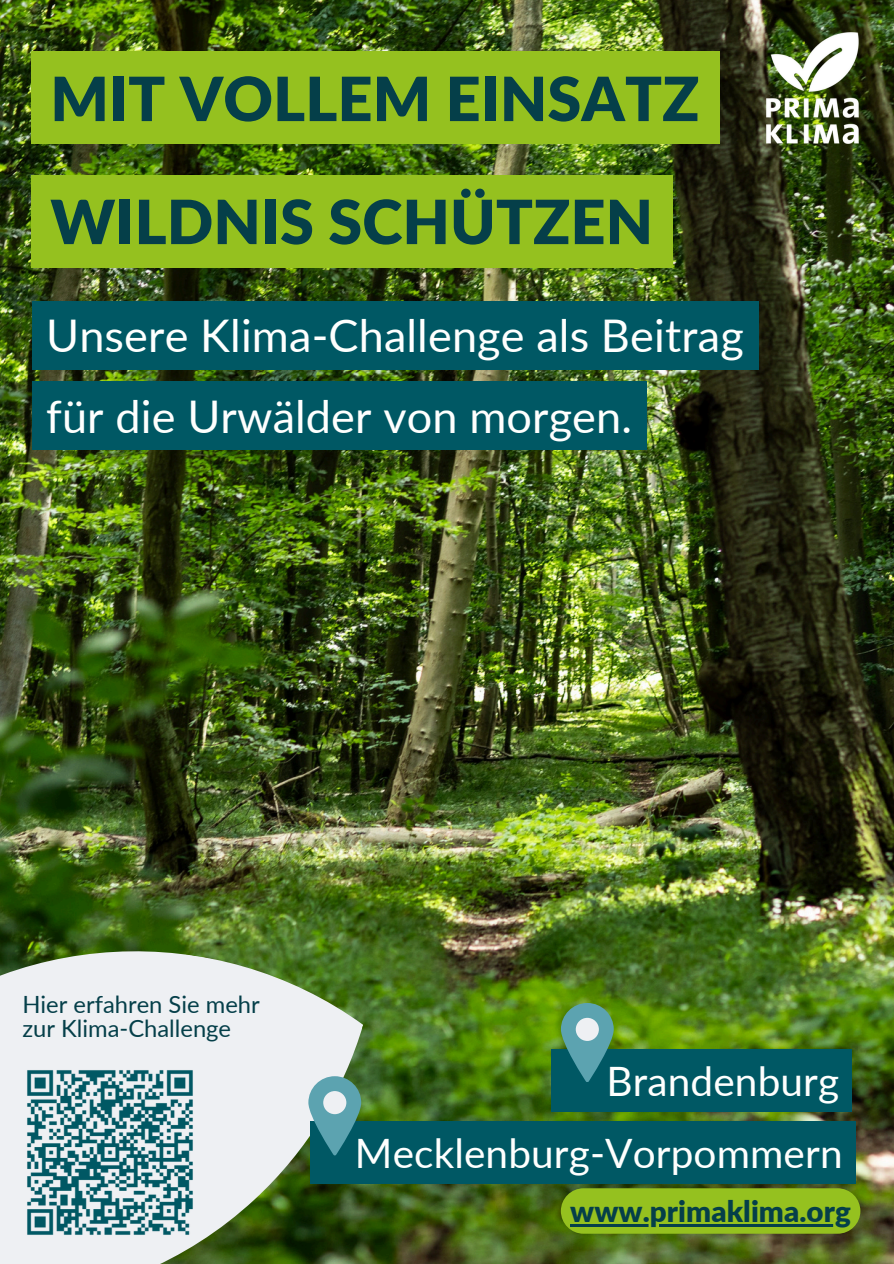
<style>
.page{position:relative;width:894px;height:1264px;background:#fff}
.page>*{position:absolute;margin:0;border:0;box-sizing:border-box;transform-origin:0 0}
.t1{font:900 60.9px "Lato";letter-spacing:.005em;color:#053f49}
.t2{font:45px "Lato";letter-spacing:.005em;color:#fefffe}
.t3{font:40.5px "Lato";letter-spacing:.005em;color:#fefffe}
.t4{font:900 29.4px "Lato";letter-spacing:.005em;color:#053f49}
.t5{font:23.7px/23.7px "Lato";color:#053f49}
</style>
<div class="page">
<img style="left:0;top:0;width:893px;height:1263px">
<img style="left:749px;top:15px;width:126px;height:145px">
<div style="left:31px;top:52px;width:688px;height:92px;background:#95c11f"></div>
<div style="left:31px;top:175px;width:641px;height:92px;background:#95c11f"></div>
<div style="left:32px;top:301px;width:726px;height:68px;background:#005864"></div>
<div style="left:32px;top:381px;width:614px;height:69px;background:#005864"></div>
<div style="left:560px;top:1188px;width:300px;height:45px;background:#95c11f;border-radius:23px"></div>
<hr style="left:570px;top:1224px;width:280px;height:2px;background:#053f49">
<svg style="left:0;top:894px;width:369px;height:369px;fill:#eef0f3"></svg>
<img style="left:20px;top:1062px;width:180px;height:180px">
<div style="left:310px;top:1120px;width:545px;height:63px;background:#005864"></div>
<div style="left:551px;top:1049px;width:301px;height:62px;background:#005864"></div>
<svg style="left:560px;top:1002px;width:53px;height:79px"></svg>
<div style="left:575px;top:1017px;width:23px;height:23px;background:#eef0f3;border-radius:50%"></div>
<svg style="left:308px;top:1076px;width:53px;height:78px"></svg>
<div style="left:323px;top:1091px;width:23px;height:23px;background:#eef0f3;border-radius:50%"></div>
<h1 class="t1" style="left:50px;top:61px;width:650px">MIT VOLLEM EINSATZ</h1>
<h1 class="t1" style="left:50px;top:184px;width:604px">WILDNIS SCHÜTZEN</h1>
<h2 class="t2" style="left:46px;top:307px;width:699px">Unsere Klima-Challenge als Beitrag</h2>
<h2 class="t2" style="left:46px;top:388px;width:587px">für die Urwälder von morgen.</h2>
<p class="t5" style="left:22px;top:992px;width:239px">Hier erfahren Sie mehr zur Klima-Challenge</p>
<p class="t3" style="left:606px;top:1056px;width:234px">Brandenburg</p>
<p class="t3" style="left:355px;top:1127px;width:489px">Mecklenburg-Vorpommern</p>
<p class="t4" style="left:570px;top:1193px;width:282px">www.primaklima.org</p>
</div>
